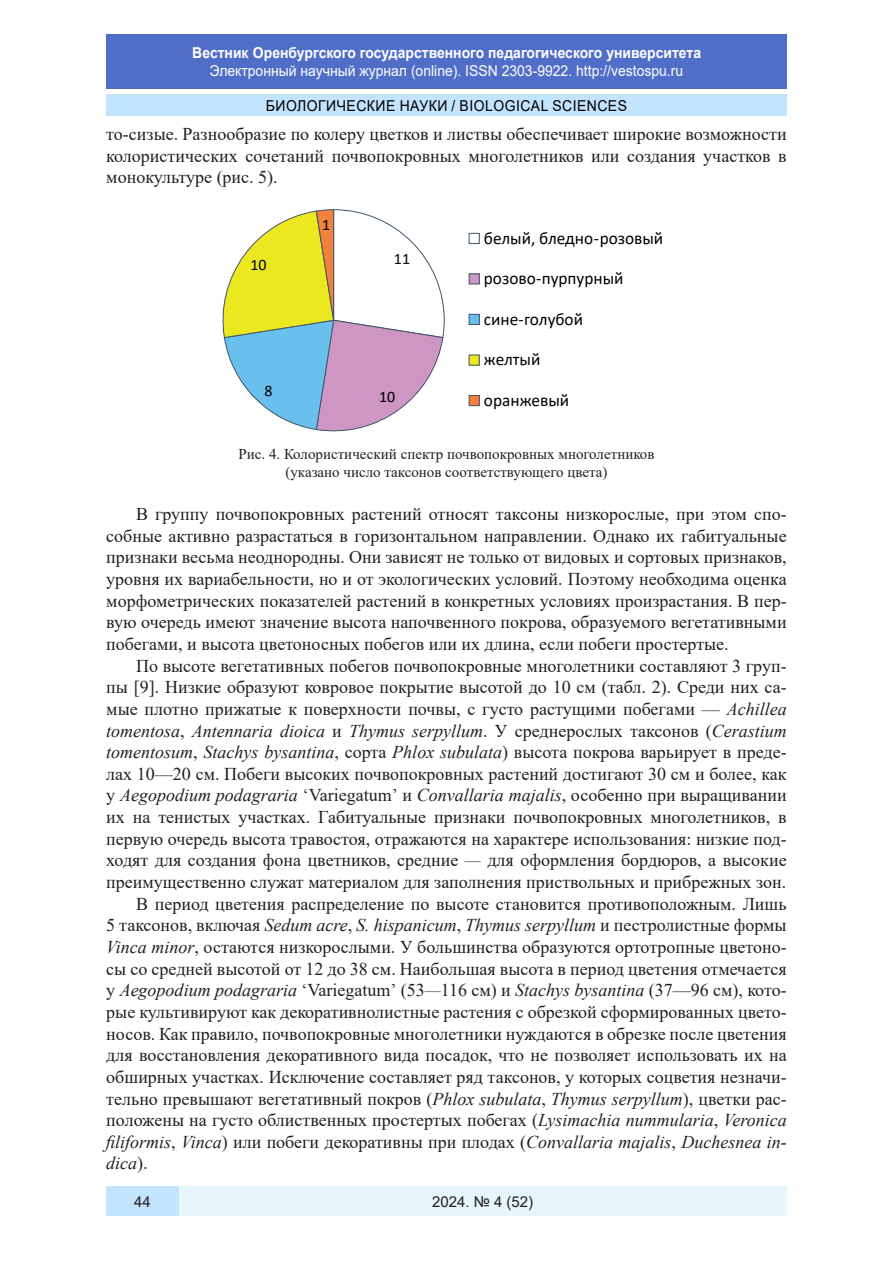
<style>
.page{position:relative;width:893px;height:1263px;background:#fff}
.page>*{position:absolute;margin:0;border:0;box-sizing:border-box;transform-origin:0 0}
.Стиль2{font:18px/21.6px "Times New Roman";color:#231f20;text-align:justify}
.t1{font:17.25px "Calibri";color:#000001}
.t2{font:15.9px "Calibri";color:#000001}
.таблица{font:15px "Times New Roman";color:#231f20}
.t3{font:15px "Arial";color:#fff;scale:.93 1}
.t4{font:700 15px "Arial";color:#fff;scale:.93 1}
.t5{font:15px "Arial";letter-spacing:.035em;color:#000;scale:.93 1}
.t6{font:15px "Arial";color:#231f20}
.s1{font-style:italic}
</style>
<div class="page">
<div style="left:106px;top:34px;width:681px;height:55px;background:#506ec8"></div>
<div style="left:106px;top:95px;width:681px;height:21px;background:#c3e4ff"></div>
<div style="left:179px;top:1186px;width:608px;height:30px;background:#e6f6fb"></div>
<div style="left:106px;top:1186px;width:73px;height:30px;background:#c3e4ff"></div>
<svg style="left:222px;top:209px;width:223px;height:223px"></svg>
<div style="left:469px;top:233px;width:11px;height:11px;border:1px solid #405469"></div>
<div style="left:469px;top:274px;width:10px;height:10px;background:#ce96c3"></div>
<div style="left:469px;top:273px;width:11px;height:11px;border:1px solid #405469"></div>
<div style="left:469px;top:314px;width:10px;height:10px;background:#6ac0ec"></div>
<div style="left:469px;top:314px;width:11px;height:11px;border:1px solid #405469"></div>
<div style="left:469px;top:355px;width:10px;height:10px;background:#ece820"></div>
<div style="left:469px;top:355px;width:11px;height:10px;border:1px solid #405469"></div>
<div style="left:469px;top:395px;width:10px;height:11px;background:#f2813c"></div>
<div style="left:469px;top:395px;width:11px;height:11px;border:1px solid #405469"></div>
<p class="t4" style="left:192px;top:42px;width:549px">Вестник Оренбургского государственного педагогического университета</p>
<p class="t3" style="left:210px;top:60px;width:511px">Электронный научный журнал (online). ISSN 2303-9922. http://vestospu.ru</p>
<p class="t5" style="left:266px;top:95px;width:390px">БИОЛОГИЧЕСКИЕ НАУКИ / BIOLOGICAL SCIENCES</p>
<p class="Стиль2" style="left:106px;top:123px;width:682px">то-сизые. Разнообразие по колеру цветков и листвы обеспечивает широкие возможности колористических сочетаний почвопокровных многолетников или создания участков в монокультуре (рис. 5).</p>
<p class="t2" style="left:322px;top:214px;width:10px">1</p>
<p class="t1" style="left:484px;top:226px;width:181px">белый, бледно-розовый</p>
<p class="t1" style="left:484px;top:267px;width:141px">розово-пурпурный</p>
<p class="t1" style="left:484px;top:307px;width:101px">сине-голубой</p>
<p class="t1" style="left:484px;top:348px;width:58px">желтый</p>
<p class="t1" style="left:484px;top:388px;width:87px">оранжевый</p>
<p class="таблица" style="left:238px;top:443px;width:417px">Рис. 4. Колористический спектр почвопокровных многолетников</p>
<p class="таблица" style="left:285px;top:461px;width:324px">(указано число таксонов соответствующего цвета)</p>
<p class="Стиль2" style="left:106px;top:503px;width:682px;text-indent:30px">В группу почвопокровных растений относят таксоны низкорослые, при этом спо&shy;собные активно разрастаться в горизонтальном направлении. Однако их габитуальные признаки весьма неоднородны. Они зависят не только от видовых и сортовых признаков, уровня их вариабельности, но и от экологических условий. Поэтому необходима оценка морфометрических показателей растений в конкретных условиях произрастания. В пер&shy;вую очередь имеют значение высота напочвенного покрова, образуемого вегетативными побегами, и высота цветоносных побегов или их длина, если побеги простертые.</p>
<p class="Стиль2" style="left:106px;top:654px;width:682px;text-indent:30px">По высоте вегетативных побегов почвопокровные многолетники составляют 3 груп&shy;пы [9]. Низкие образуют ковровое покрытие высотой до 10 см (табл. 2). Среди них са&shy;мые плотно прижатые к поверхности почвы, с густо растущими побегами — <span class="s1">Achillea tomentosa</span>, <span class="s1">Antennaria dioica</span> и <span class="s1">Thymus serpyllum</span>. У среднерослых таксонов (<span class="s1">Cerastium tomentosum</span>, <span class="s1">Stachys bysantina</span>, сорта <span class="s1">Phlox subulata</span>) высота покрова варьирует в преде&shy;лах 10—20 см. Побеги высоких почвопокровных растений достигают 30 см и более, как у <span class="s1">Aegopodium podagraria</span> ʻVariegatumʼ и <span class="s1">Convallaria majalis</span>, особенно при выращивании их на тенистых участках. Габитуальные признаки почвопокровных многолетников, в первую очередь высота травостоя, отражаются на характере использования: низкие под&shy;ходят для создания фона цветников, средние <span class="s1">—</span> для оформления бордюров, а высокие преимущественно служат материалом для заполнения приствольных и прибрежных зон.</p>
<p class="Стиль2" style="left:106px;top:892px;width:682px;text-indent:30px">В период цветения распределение по высоте становится противоположным. Лишь 5 таксонов, включая <span class="s1">Sedum acre</span>, <span class="s1">S. hispanicum</span>, <span class="s1">Thymus serpyllum</span> и пестролистные формы <span class="s1">Vinca minor</span>, остаются низкорослыми. У большинства образуются ортотропные цветоно&shy;сы со средней высотой от 12 до 38 см. Наибольшая высота в период цветения отмечается у <span class="s1">Aegopodium podagraria</span> ʻVariegatumʼ (53<span class="s1">—</span>116 см) и <span class="s1">Stachys bysantina</span> (37—96 см), кото&shy;рые культивируют как декоративнолистные растения с обрезкой сформированных цвето&shy;носов. Как правило, почвопокровные многолетники нуждаются в обрезке после цветения для восстановления декоративного вида посадок, что не позволяет использовать их на обширных участках. Исключение составляет ряд таксонов, у которых соцветия незначи&shy;тельно превышают вегетативный покров (<span class="s1">Phlox subulata</span>, <span class="s1">Thymus serpyllum</span>), цветки рас&shy;положены на густо облиственных простертых побегах (<span class="s1">Lysimachia nummularia</span>, <span class="s1">Veronica filiformis</span>, <span class="s1">Vinca</span>) или побеги декоративны при плодах (<span class="s1">Convallaria majalis</span>, <span class="s1">Duchesnea in&shy;dica</span>).</p>
<p class="t2" style="left:394px;top:248px;width:18px">11</p>
<p class="t2" style="left:250px;top:254px;width:18px">10</p>
<p class="t2" style="left:264px;top:379px;width:10px">8</p>
<p class="t2" style="left:379px;top:385px;width:18px">10</p>
<p class="t6" style="left:134px;top:1191px;width:18px">44</p>
<p class="t6" style="left:432px;top:1192px;width:103px">2024. № 4 (52)</p>
</div>
